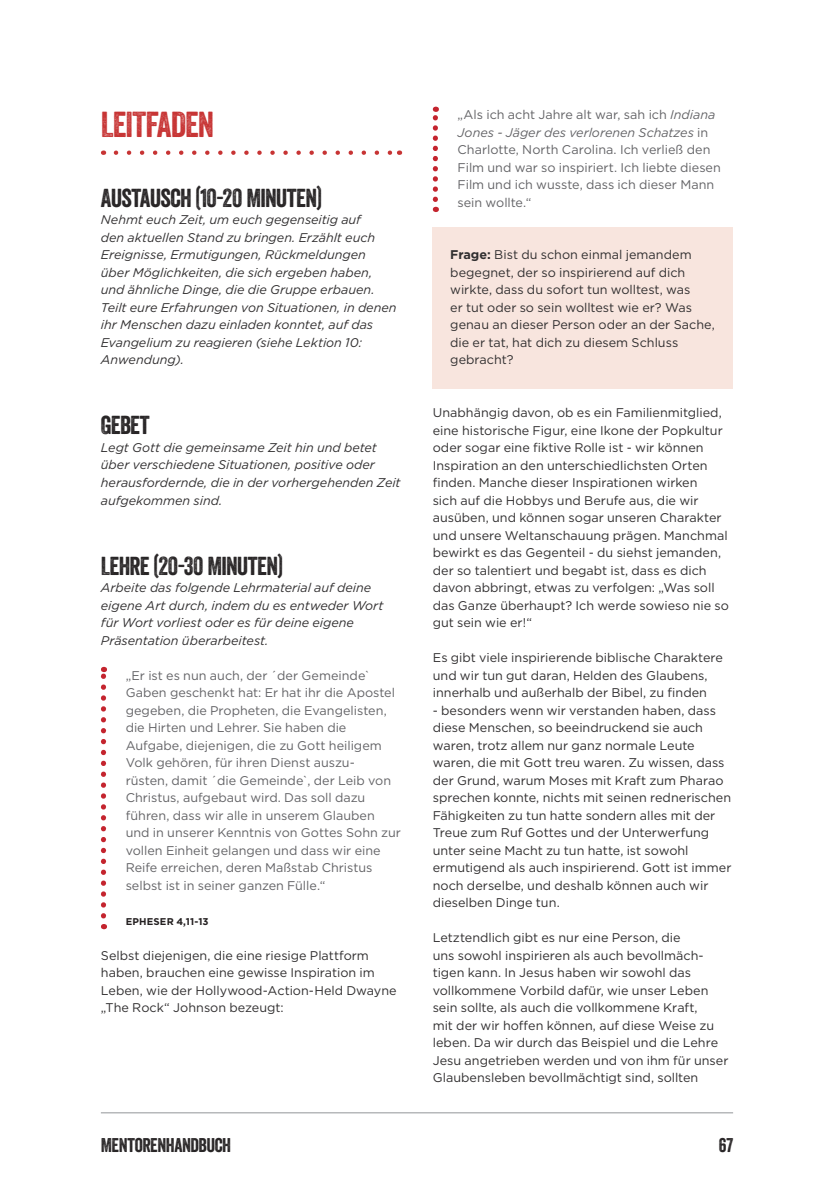
<style>
.page{position:relative;width:834px;height:1191px;background:#fff}
.page>*{position:absolute;margin:0;border:0;box-sizing:border-box;transform-origin:0 0}
.t1{font:35px "Veneer";letter-spacing:-.03em;color:#c73434}
.t2{font:25.2px "Veneer";letter-spacing:-.03em;color:#282526}
.t3{font:19.25px "Veneer";letter-spacing:-.025em;color:#282526}
.t4{font:12.6px/17.5px "Gotham";color:#312f30}
.t5{font:12.6px/17.5px "Gotham";color:#636366}
.t6{font:italic 12.6px/17.5px "Gotham";color:#312f30}
.t7{font:700 9.8px "Gotham";letter-spacing:.015em;color:#231f20}
.s1{font-style:italic}
.s2{font-weight:700}
</style>
<div class="page">
<hr style="left:101px;top:1112px;width:632px;height:1px;background:#939598">
<svg style="left:116px;top:150px;width:276px;height:5px"></svg>
<svg style="left:101px;top:667px;width:5px;height:249px"></svg>
<svg style="left:432px;top:107px;width:6px;height:92px"></svg>
<div style="left:432px;top:227px;width:301px;height:162px;background:#f8e5de"></div>
<h1 class="t1" style="left:101px;top:103px;width:115px">LEITFADEN</h1>
<h2 class="t2" style="left:101px;top:182px;width:222px">AUSTAUSCH (10-20 MINUTEN)</h2>
<p class="t6" style="left:101px;top:211px;width:297px">Nehmt euch Zeit, um euch gegenseitig auf<br>den aktuellen Stand zu bringen. Erzählt euch Ereignisse, Ermutigungen, Rückmeldungen über Möglichkeiten, die sich ergeben haben, und ähnliche Dinge, die die Gruppe erbauen.<br>Teilt eure Erfahrungen von Situationen, in denen ihr Menschen dazu einladen konntet, auf das Evangelium zu reagieren (siehe Lektion 10:<br>Anwendung).</p>
<h2 class="t2" style="left:101px;top:410px;width:50px">GEBET</h2>
<p class="t6" style="left:101px;top:438px;width:301px">Legt Gott die gemeinsame Zeit hin und betet über verschiedene Situationen, positive oder herausfordernde, die in der vorhergehenden Zeit aufgekommen sind.</p>
<h2 class="t2" style="left:101px;top:550px;width:183px">LEHRE (20-30 MINUTEN)</h2>
<p class="t6" style="left:101px;top:578px;width:284px">Arbeite das folgende Lehrmaterial auf deine eigene Art durch, indem du es entweder Wort für Wort vorliest oder es für deine eigene Präsentation überarbeitest.</p>
<p class="t5" style="left:126px;top:666px;width:277px">„Er ist es nun auch, der ´der Gemeinde` Gaben geschenkt hat: Er hat ihr die Apostel gegeben, die Propheten, die Evangelisten, die Hirten und Lehrer. Sie haben die Aufgabe, diejenigen, die zu Gott heiligem Volk gehören, für ihren Dienst auszu-<br>rüsten, damit ´die Gemeinde`, der Leib von Christus, aufgebaut wird. Das soll dazu führen, dass wir alle in unserem Glauben und in unserer Kenntnis von Gottes Sohn zur vollen Einheit gelangen und dass wir eine Reife erreichen, deren Maßstab Christus selbst ist in seiner ganzen Fülle.“</p>
<p class="t7" style="left:126px;top:914px;width:84px">EPHESER 4,11-13</p>
<p class="t4" style="left:101px;top:946px;width:297px">Selbst diejenigen, die eine riesige Plattform haben, brauchen eine gewisse Inspiration im Leben, wie der Hollywood-Action-Held Dwayne „The Rock“ Johnson bezeugt:</p>
<p class="t5" style="left:457px;top:106px;width:265px">„Als ich acht Jahre alt war, sah ich <span class="s1">Indiana Jones - Jäger des verlorenen Schatzes</span> in Charlotte, North Carolina. Ich verließ den Film und war so inspiriert. Ich liebte diesen Film und ich wusste, dass ich dieser Mann sein wollte.“</p>
<p class="t4" style="left:450px;top:246px;width:266px"><span class="s2">Frage:</span> Bist du schon einmal jemandem begegnet, der so inspirierend auf dich wirkte, dass du sofort tun wolltest, was<br>er tut oder so sein wolltest wie er? Was genau an dieser Person oder an der Sache, die er tat, hat dich zu diesem Schluss gebracht?</p>
<p class="t4" style="left:432px;top:403px;width:298px">Unabhängig davon, ob es ein Familienmitglied, eine historische Figur, eine Ikone der Popkultur oder sogar eine fiktive Rolle ist - wir können Inspiration an den unterschiedlichsten Orten finden. Manche dieser Inspirationen wirken<br>sich auf die Hobbys und Berufe aus, die wir ausüben, und können sogar unseren Charakter und unsere Weltanschauung prägen. Manchmal bewirkt es das Gegenteil - du siehst jemanden, der so talentiert und begabt ist, dass es dich davon abbringt, etwas zu verfolgen: „Was soll das Ganze überhaupt? Ich werde sowieso nie so gut sein wie er!“</p>
<p class="t4" style="left:432px;top:648px;width:291px">Es gibt viele inspirierende biblische Charaktere und wir tun gut daran, Helden des Glaubens, innerhalb und außerhalb der Bibel, zu finden</p>
<p class="t4" style="left:432px;top:701px;width:300px">- besonders wenn wir verstanden haben, dass diese Menschen, so beeindruckend sie auch waren, trotz allem nur ganz normale Leute waren, die mit Gott treu waren. Zu wissen, dass der Grund, warum Moses mit Kraft zum Pharao sprechen konnte, nichts mit seinen rednerischen Fähigkeiten zu tun hatte sondern alles mit der Treue zum Ruf Gottes und der Unterwerfung unter seine Macht zu tun hatte, ist sowohl ermutigend als auch inspirierend. Gott ist immer noch derselbe, und deshalb können auch wir dieselben Dinge tun.</p>
<p class="t4" style="left:432px;top:928px;width:297px">Letztendlich gibt es nur eine Person, die<br>uns sowohl inspirieren als auch bevollmäch&shy;tigen kann. In Jesus haben wir sowohl das vollkommene Vorbild dafür, wie unser Leben sein sollte, als auch die vollkommene Kraft,<br>mit der wir hoffen können, auf diese Weise zu leben. Da wir durch das Beispiel und die Lehre Jesu angetrieben werden und von ihm für unser Glaubensleben bevollmächtigt sind, sollten</p>
<h3 class="t3" style="left:101px;top:1133px;width:132px">MENTORENHANDBUCH</h3>
<h3 class="t3" style="left:718px;top:1133px;width:16px">67</h3>
</div>
